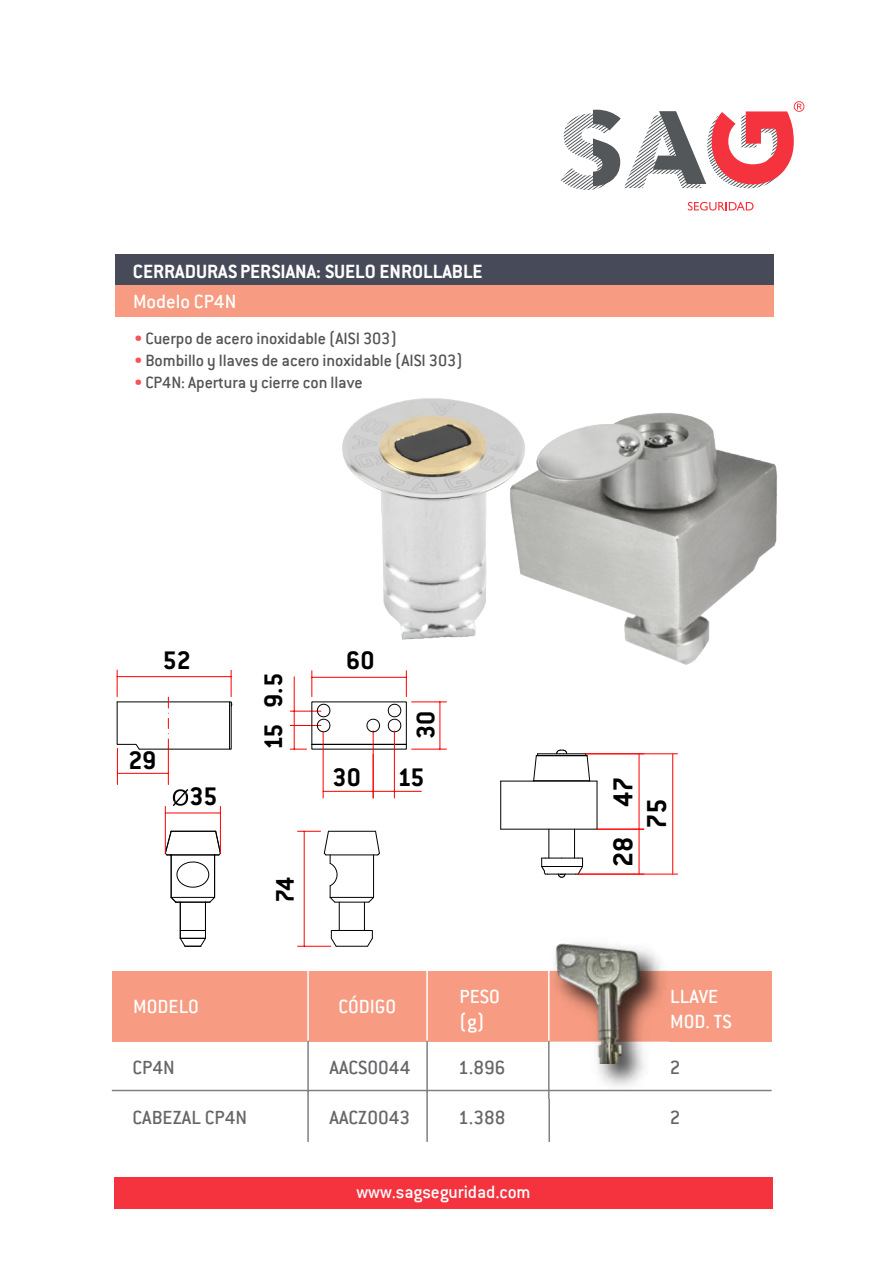
<style>
.page{position:relative;width:894px;height:1264px;background:#fff}
.page>*{position:absolute;margin:0;border:0;box-sizing:border-box;transform-origin:0 0}
.t1{font:700 30px/33.6px "Conduit ITC";color:#000;text-align:center}
.t2{font:700 27.9px "Conduit ITC";letter-spacing:-.015em;color:#000}
.t3{font:500 21px "Conduit ITC";color:#656668}
.t4{font:500 21px/25.2px "Conduit ITC";color:#fff}
.t5{font:700 21px "Conduit ITC";color:#fff}
.t6{font:500 19.5px "Conduit ITC";letter-spacing:-.005em;color:#fff}
.t7{font:500 18px "Conduit ITC";letter-spacing:-.005em;color:#545456}
.s1{color:#fb5058}
</style>
<div class="page">
<div style="left:115px;top:254px;width:658px;height:32px;background:#474b59"></div>
<div style="left:115px;top:285px;width:658px;height:32px;background:#f79c82"></div>
<div style="left:115px;top:1176px;width:657px;height:32px;background:#f5333f"></div>
<svg style="left:687px;top:202px;width:66px;height:8px"></svg>
<svg style="left:561px;top:101px;width:243px;height:89px"></svg>
<div style="left:112px;top:970px;width:659px;height:71px;background:#f79c82"></div>
<hr style="left:307px;top:969px;width:2px;height:72px;background:#fff">
<hr style="left:426px;top:969px;width:2px;height:72px;background:#fff">
<hr style="left:307px;top:1040px;width:2px;height:52px;background:#7e8083">
<hr style="left:426px;top:1040px;width:2px;height:52px;background:#7e8083">
<hr style="left:307px;top:1090px;width:2px;height:51px;background:#7e8083">
<hr style="left:426px;top:1090px;width:2px;height:51px;background:#7e8083">
<hr style="left:548px;top:1090px;width:2px;height:51px;background:#7e8083">
<img style="left:547px;top:942px;width:121px;height:156px">
<img style="left:555px;top:943px;width:84px;height:120px">
<hr style="left:112px;top:1089px;width:659px;height:2px;background:#7e8083">
<img style="left:342px;top:398px;width:435px;height:267px">
<hr style="left:290px;top:725px;width:31px;height:1px;background:#f00">
<svg style="left:293px;top:726px;width:2px;height:17px"></svg>
<hr style="left:290px;top:710px;width:31px;height:1px;background:#f00">
<hr style="left:294px;top:676px;width:1px;height:49px;background:#f00">
<svg style="left:316px;top:703px;width:15px;height:29px"></svg>
<svg style="left:387px;top:703px;width:14px;height:29px"></svg>
<svg style="left:164px;top:743px;width:243px;height:204px"></svg>
<svg style="left:170px;top:896px;width:46px;height:7px"></svg>
<svg style="left:297px;top:830px;width:83px;height:117px"></svg>
<svg style="left:164px;top:852px;width:57px;height:36px"></svg>
<hr style="left:165px;top:806px;width:1px;height:47px;background:#f00">
<hr style="left:220px;top:806px;width:1px;height:47px;background:#f00">
<hr style="left:165px;top:812px;width:55px;height:1px;background:#f00">
<hr style="left:168px;top:748px;width:1px;height:36px;background:#f00">
<hr style="left:117px;top:748px;width:1px;height:36px;background:#f00">
<hr style="left:117px;top:773px;width:51px;height:1px;background:#f00">
<svg style="left:173px;top:789px;width:15px;height:17px"></svg>
<svg style="left:311px;top:670px;width:1px;height:26px"></svg>
<svg style="left:406px;top:670px;width:1px;height:26px"></svg>
<hr style="left:312px;top:677px;width:94px;height:1px;background:#f00">
<hr style="left:411px;top:701px;width:35px;height:1px;background:#f00">
<hr style="left:411px;top:748px;width:35px;height:1px;background:#f00">
<hr style="left:439px;top:702px;width:1px;height:47px;background:#f00">
<hr style="left:394px;top:730px;width:1px;height:68px;background:#f00">
<hr style="left:373px;top:791px;width:48px;height:1px;background:#f00">
<hr style="left:322px;top:731px;width:1px;height:67px;background:#f00">
<hr style="left:372px;top:730px;width:1px;height:68px;background:#f00">
<hr style="left:323px;top:791px;width:50px;height:1px;background:#f00">
<svg style="left:366px;top:718px;width:14px;height:14px"></svg>
<svg style="left:116px;top:670px;width:116px;height:85px"></svg>
<hr style="left:596px;top:781px;width:1px;height:48px;background:#000">
<hr style="left:500px;top:781px;width:1px;height:48px;background:#000">
<hr style="left:500px;top:828px;width:97px;height:1px;background:#000">
<hr style="left:500px;top:780px;width:97px;height:1px;background:#000">
<svg style="left:540px;top:829px;width:43px;height:48px"></svg>
<svg style="left:532px;top:749px;width:58px;height:32px"></svg>
<hr style="left:638px;top:753px;width:1px;height:76px;background:#f00">
<hr style="left:597px;top:829px;width:46px;height:1px;background:#f00">
<hr style="left:638px;top:829px;width:1px;height:45px;background:#f00">
<hr style="left:585px;top:753px;width:92px;height:1px;background:#f00">
<hr style="left:578px;top:873px;width:99px;height:1px;background:#f00">
<hr style="left:672px;top:753px;width:1px;height:121px;background:#f00">
<p class="t5" style="left:133px;top:264px;width:351px">CERRADURASPERSIANA: SUELO ENROLLABLE</p>
<p class="t4" style="left:133px;top:291px;width:105px">Modelo CP4N</p>
<p class="t7" style="left:134px;top:333px;width:264px"><span class="s1">•</span> Cuerpo de acero inoxidable (AISI 303)</p>
<p class="t7" style="left:134px;top:354px;width:330px"><span class="s1">•</span> Bombillo y llaves de acero inoxidable (AISI 303)</p>
<p class="t7" style="left:134px;top:376px;width:230px"><span class="s1">•</span> CP4N: Apertura y cierre con llave</p>
<h2 class="t2" style="left:128px;top:751px;width:29px">29</h2>
<h2 class="t2" style="left:162px;top:652px;width:30px">52</h2>
<h2 class="t2" style="left:346px;top:652px;width:30px">60</h2>
<h2 class="t2" style="left:264px;top:750px;width:79px;rotate:-90deg">15 9.5</h2>
<h2 class="t2" style="left:416px;top:739px;width:30px;rotate:-90deg">30</h2>
<h2 class="t2" style="left:332px;top:768px;width:30px">30</h2>
<h2 class="t2" style="left:397px;top:768px;width:28px">15</h2>
<h2 class="t2" style="left:189px;top:787px;width:29px">35</h2>
<h1 class="t1" style="left:609px;top:867px;width:92px;rotate:-90deg">28 47<br>75</h1>
<h2 class="t2" style="left:276px;top:902px;width:27px;rotate:-90deg">74</h2>
<p class="t4" style="left:133px;top:995px;width:67px">MODELO</p>
<p class="t4" style="left:338px;top:995px;width:59px">CÓDIGO</p>
<p class="t4" style="left:459px;top:985px;width:42px">PESO (g)</p>
<p class="t3" style="left:132px;top:1061px;width:44px">CP4N</p>
<p class="t3" style="left:329px;top:1060px;width:82px">AACS0044</p>
<p class="t3" style="left:458px;top:1060px;width:49px">1.896</p>
<p class="t3" style="left:132px;top:1110px;width:116px">CABEZAL CP4N</p>
<p class="t3" style="left:329px;top:1110px;width:82px">AACZ0043</p>
<p class="t3" style="left:458px;top:1110px;width:49px">1.388</p>
<p class="t6" style="left:356px;top:1186px;width:175px">www.sagseguridad.com</p>
<p class="t4" style="left:670px;top:985px;width:63px">LLAVE<br>MOD. TS</p>
<p class="t3" style="left:669px;top:1060px;width:12px">2</p>
<p class="t3" style="left:669px;top:1110px;width:12px">2</p>
</div>
